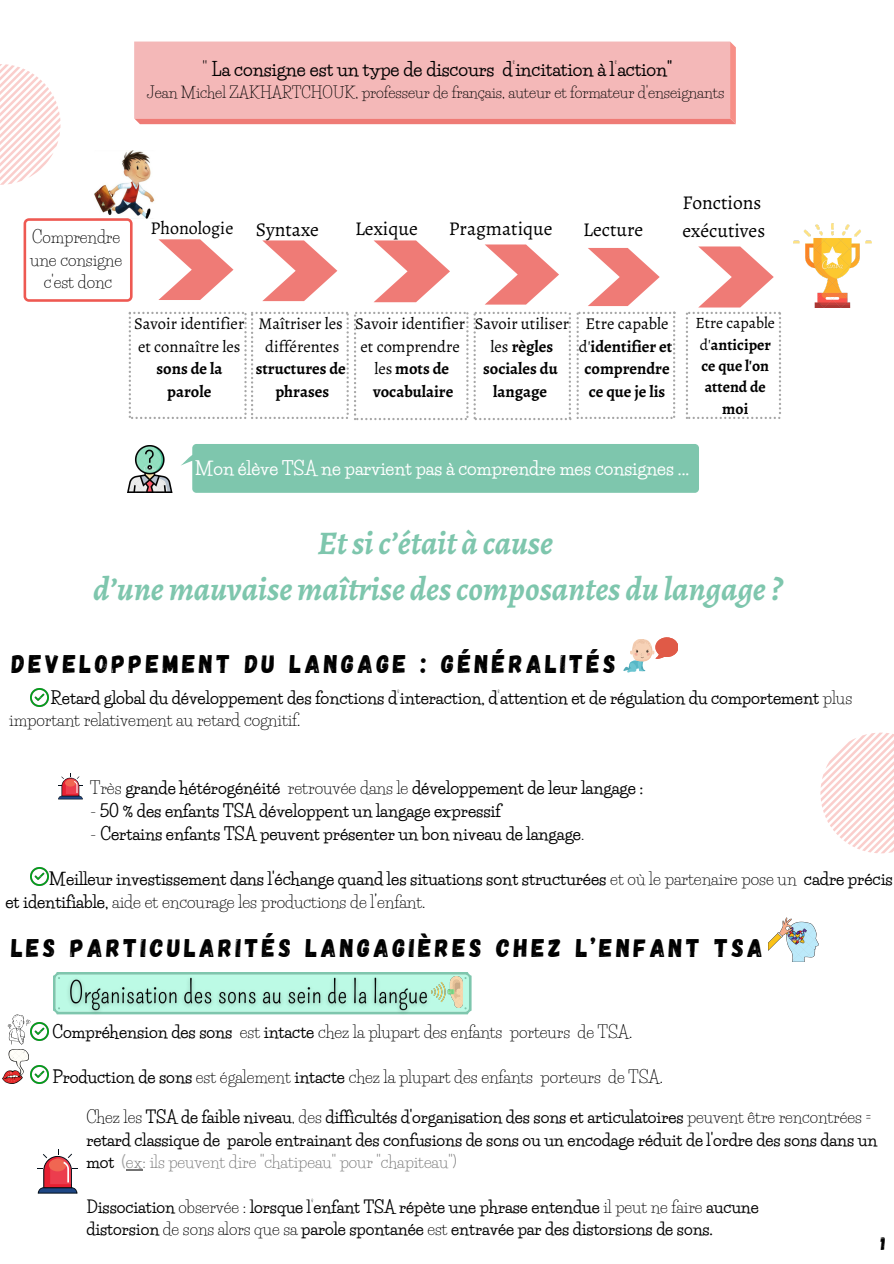
<style>
.page{position:relative;width:894px;height:1264px;background:#fff}
.page>*{position:absolute;margin:0;border:0;box-sizing:border-box;transform-origin:0 0}
.t1{font:italic 700 33px "Alegreya";color:#7ec6ad}
.t2{font:25.5px "Gagalin";letter-spacing:.14em;color:#000}
.t3{font:19.5px "Alegreya";color:#000}
.t4{font:700 18.15px "Life Savers";color:#000}
.t5{font:700 18px "Life Savers";color:#fff}
.t6{font:18px "Alegreya";color:#000}
.t7{font:18px "Gagalin";color:#000}
.t8{font:700 16.65px/22.6px "Life Savers";color:#000}
.t9{font:16.5px "Life Savers";color:#000}
.t10{font:700 16.5px "Alegreya";color:#000}
.t11{font:16.5px "Alegreya";color:#000}
.t12{font:700 16.35px/22.4px "Life Savers";color:#000}
.t13{font:700 15.75px "Alegreya";color:#000}
.t14{font:15.75px "Alegreya";color:#000}
.t15{font:15.15px "Life Savers";color:#000}
.s1{font-weight:400}
.s2{font-weight:700}
.s3{color:#a6a6a6}
.s4{font-weight:400;color:#737373}
</style>
<div class="page">
<img style="left:94px;top:151px;width:61px;height:67px">
<svg style="left:0;top:64px;width:60px;height:121px"></svg>
<svg style="left:820px;top:732px;width:73px;height:121px"></svg>
<svg style="left:623px;top:637px;width:54px;height:35px"></svg>
<img style="left:30px;top:688px;width:18px;height:18px">
<svg style="left:58px;top:773px;width:25px;height:26px"></svg>
<img style="left:30px;top:868px;width:18px;height:18px">
<svg style="left:134px;top:42px;width:601px;height:82px;background:#f08782"></svg>
<div style="left:134px;top:42px;width:595px;height:76px;background:#f4b8b8"></div>
<img style="left:793px;top:223px;width:78px;height:85px">
<svg style="left:685px;top:246px;width:95px;height:173px"></svg>
<div style="left:181px;top:444px;width:517px;height:49px;background:#7ec6ad"></div>
<img style="left:128px;top:445px;width:45px;height:47px">
<img style="left:768px;top:917px;width:49px;height:44px">
<svg style="left:53px;top:972px;width:418px;height:42px"></svg>
<img style="left:440px;top:976px;width:23px;height:31px">
<img style="left:62px;top:972px;width:378px;height:43px">
<svg style="left:126px;top:1169px;width:16px;height:1px"></svg>
<svg style="left:8px;top:1014px;width:22px;height:30px"></svg>
<img style="left:30px;top:1022px;width:18px;height:18px">
<img style="left:3px;top:1049px;width:26px;height:34px">
<img style="left:30px;top:1065px;width:18px;height:18px">
<svg style="left:24px;top:218px;width:651px;height:202px"></svg>
<svg style="left:37px;top:1149px;width:41px;height:44px"></svg>
<p class="t4" style="left:202px;top:59px;width:471px"><span class="s1">"</span> La consigne est un type de discours d’incitation à l’action"</p>
<p class="t15" style="left:147px;top:83px;width:578px">Jean Michel ZAKHARTCHOUK, professeur de français, auteur et formateur d'enseignants</p>
<p class="t9" style="left:32px;top:227px;width:90px">Comprendre</p>
<p class="t9" style="left:30px;top:249px;width:93px">une consigne</p>
<p class="t9" style="left:44px;top:272px;width:70px">c'est donc</p>
<p class="t6" style="left:150px;top:216px;width:84px">Phonologie</p>
<p class="t3" style="left:256px;top:216px;width:65px">Syntaxe</p>
<p class="t3" style="left:355px;top:215px;width:64px">Lexique</p>
<p class="t3" style="left:448px;top:215px;width:105px">Pragmatique</p>
<p class="t3" style="left:583px;top:216px;width:62px">Lecture</p>
<p class="t3" style="left:682px;top:190px;width:80px">Fonctions</p>
<p class="t3" style="left:682px;top:217px;width:84px">exécutives</p>
<p class="t11" style="left:134px;top:312px;width:112px">Savoir identifier</p>
<p class="t11" style="left:138px;top:335px;width:104px">et connaître les</p>
<p class="t10" style="left:156px;top:357px;width:67px">sons de la</p>
<p class="t10" style="left:167px;top:380px;width:46px">parole</p>
<p class="t11" style="left:258px;top:312px;width:86px">Maîtriser les</p>
<p class="t11" style="left:265px;top:335px;width:76px">différentes</p>
<p class="t10" style="left:256px;top:357px;width:92px">structures de</p>
<p class="t10" style="left:275px;top:380px;width:55px">phrases</p>
<p class="t11" style="left:355px;top:312px;width:112px">Savoir identifier</p>
<p class="t11" style="left:360px;top:335px;width:101px">et comprendre</p>
<p class="t10" style="left:374px;top:357px;width:76px"><span class="s1">les</span> mots de</p>
<p class="t10" style="left:373px;top:380px;width:82px">vocabulaire</p>
<p class="t11" style="left:474px;top:312px;width:96px">Savoir utiliser</p>
<p class="t10" style="left:490px;top:335px;width:64px"><span class="s1">les</span> règles</p>
<p class="t10" style="left:483px;top:357px;width:76px">sociales du</p>
<p class="t10" style="left:493px;top:380px;width:56px">langage</p>
<p class="t11" style="left:585px;top:312px;width:85px">Etre capable</p>
<p class="t10" style="left:578px;top:335px;width:95px"><span class="s1">d'</span>identifier et</p>
<p class="t10" style="left:584px;top:357px;width:87px">comprendre</p>
<p class="t10" style="left:588px;top:380px;width:78px">ce que je lis</p>
<p class="t14" style="left:695px;top:312px;width:81px">Etre capable</p>
<p class="t13" style="left:699px;top:333px;width:73px"><span class="s1">d'</span>anticiper</p>
<p class="t13" style="left:701px;top:355px;width:69px">ce que l'on</p>
<p class="t13" style="left:704px;top:376px;width:63px">attend de</p>
<p class="t13" style="left:722px;top:398px;width:27px">moi</p>
<p class="t5" style="left:195px;top:457px;width:495px">Mon élève TSA ne parvient pas à comprendre mes consignes ...</p>
<p class="t1" style="left:318px;top:520px;width:236px">Etsic’était à cause</p>
<p class="t1" style="left:93px;top:566px;width:690px">d’unemauvaisemaîtrise descomposantes du langage?</p>
<p class="t2" style="left:12px;top:647px;width:605px">DEVELOPPEMENT DU LANGAGE : GÉNÉRALITÉS</p>
<p class="t8" style="left:9px;top:686px;width:844px;text-indent:41px">Retard global du développement des fonctions d’interaction, d’attention et de régulation du comportement <span class="s1">plus important relativement au retard cognitif.</span></p>
<p class="t8" style="left:90px;top:777px;width:554px"><span class="s1">Très</span> grande hétérogénéité <span class="s1">retrouvée dans le</span> développement de leur langage :</p>
<p class="t8" style="left:90px;top:799px;width:412px"><span class="s1">-</span> 50 % des enfants TSA développent un langage expressif</p>
<p class="t8" style="left:90px;top:822px;width:495px"><span class="s1">-</span> Certains enfants TSA peuvent présenter un bon niveau de langage<span class="s1">.</span></p>
<p class="t8" style="left:5px;top:867px;width:888px;text-indent:43px">Meilleur investissement dans l'échange quand les situations sont structurées <span class="s1">et où le partenaire pose un</span> cadre précis et identifiable, <span class="s1">aide et encourage les productions de l’enfant.</span></p>
<p class="t2" style="left:11px;top:931px;width:752px">LES PARTICULARITÉS LANGAGIÈRES CHEZ L’ENFANT TSA</p>
<p class="t9" style="left:52px;top:1021px;width:581px"><span class="s2">Compréhension des sons</span> est <span class="s2">intacte</span> chez la plupart des enfants porteurs de TSA.</p>
<p class="t9" style="left:52px;top:1066px;width:612px"><span class="s2">Production de sons</span> est également <span class="s2">intacte</span> chez la plupart des enfants porteurs de TSA.</p>
<p class="t12" style="left:86px;top:1106px;width:792px"><span class="s1">Chez les</span> TSA de faible niveau<span class="s1">, des</span> difficultés d'organisation des sons et articulatoires <span class="s1">peuvent être rencontrées = </span>retard classique de parole entrainant des confusions de sons ou un encodage réduit de l'ordre des sons dans un mot <span class="s3">(</span><span class="s4">ex: ils peuvent dire "chatipeau" pour "chapiteau")</span></p>
<p class="t12" style="left:86px;top:1195px;width:673px">Dissociation <span class="s1">observée :</span> lorsque l’enfant TSA répète une phrase entendue <span class="s1">il peut ne faire</span> aucune</p>
<p class="t12" style="left:86px;top:1217px;width:628px">distorsion <span class="s1">de sons alors que sa</span> parole spontanée <span class="s1">est</span> entravée par des distorsions de sons.</p>
<p class="t7" style="left:880px;top:1232px;width:6px">1</p>
</div>
